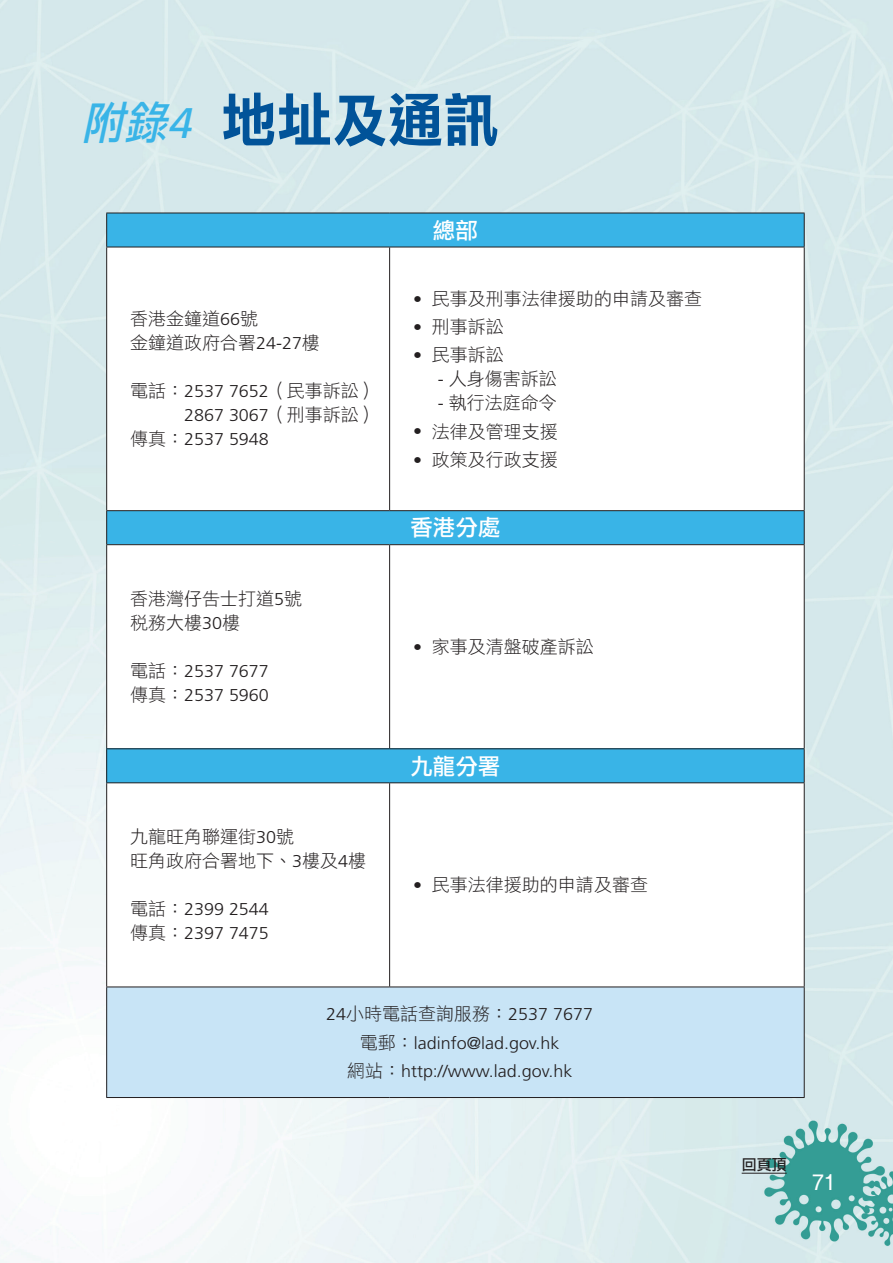
<style>
.page{position:relative;width:893px;height:1263px;background:#fff}
.page>*{position:absolute;margin:0;border:0;box-sizing:border-box;transform-origin:0 0}
.t1{font:58.5px "DF Li Hei W7 WIN BF";color:#015399;scale:.95 1}
.t2{font:italic 45px "DF Li Hei Md WIN BF";color:#39b4e7;scale:.95 1}
.txt_bold{font:22.5px "DF Li Hei Md WIN BF";color:#fff}
.t3{font:22.5px "Helvetica";color:#fff;scale:.95 1}
.t4{font:18px "DF Li Hei W3 WIN BF";color:#231f20}
.t5{font:300 17.1px "Frutiger LT Std";color:#231f20;scale:1.05 1}
.t6{font:15px "DF Li Hei Md WIN BF";color:#231f20}
.s1{font-family:"Frutiger LT Std";font-size:42.75px}
.s2{font-family:"Frutiger LT Std";font-weight:300;font-size:17.1px}
.s3{font-family:"DF Li Hei W3 WIN BF";font-weight:400;font-size:18px}
</style>
<div class="page">
<img style="left:0;top:0;width:893px;height:1263px">
<div style="left:107px;top:214px;width:697px;height:33px;background:#39b4e7"></div>
<svg style="left:107px;top:248px;width:697px;height:738px"></svg>
<div style="left:107px;top:749px;width:697px;height:34px;background:#39b4e7"></div>
<div style="left:107px;top:987px;width:697px;height:110px;background:#c8e4f6"></div>
<hr style="left:106px;top:213px;width:284px;height:1px;background:#231f20">
<hr style="left:106px;top:213px;width:1px;height:34px;background:#231f20">
<hr style="left:390px;top:213px;width:415px;height:1px;background:#231f20">
<hr style="left:804px;top:213px;width:1px;height:34px;background:#231f20">
<hr style="left:106px;top:247px;width:284px;height:1px;background:#231f20">
<hr style="left:106px;top:247px;width:1px;height:263px;background:#231f20">
<hr style="left:390px;top:247px;width:415px;height:1px;background:#231f20">
<hr style="left:389px;top:247px;width:1px;height:263px;background:#231f20">
<hr style="left:804px;top:247px;width:1px;height:263px;background:#231f20">
<hr style="left:106px;top:510px;width:284px;height:1px;background:#231f20">
<hr style="left:106px;top:511px;width:1px;height:33px;background:#231f20">
<hr style="left:390px;top:510px;width:415px;height:1px;background:#231f20">
<hr style="left:804px;top:511px;width:1px;height:33px;background:#231f20">
<hr style="left:106px;top:544px;width:284px;height:1px;background:#231f20">
<hr style="left:106px;top:545px;width:1px;height:203px;background:#231f20">
<hr style="left:390px;top:544px;width:415px;height:1px;background:#231f20">
<hr style="left:389px;top:545px;width:1px;height:203px;background:#231f20">
<hr style="left:804px;top:545px;width:1px;height:203px;background:#231f20">
<hr style="left:106px;top:748px;width:284px;height:1px;background:#231f20">
<hr style="left:106px;top:749px;width:1px;height:33px;background:#231f20">
<hr style="left:390px;top:748px;width:415px;height:1px;background:#231f20">
<hr style="left:804px;top:749px;width:1px;height:33px;background:#231f20">
<hr style="left:106px;top:782px;width:284px;height:1px;background:#231f20">
<hr style="left:106px;top:783px;width:1px;height:203px;background:#231f20">
<hr style="left:390px;top:782px;width:415px;height:1px;background:#231f20">
<hr style="left:389px;top:783px;width:1px;height:203px;background:#231f20">
<hr style="left:804px;top:783px;width:1px;height:203px;background:#231f20">
<hr style="left:106px;top:986px;width:284px;height:1px;background:#231f20">
<hr style="left:106px;top:987px;width:1px;height:110px;background:#231f20">
<hr style="left:390px;top:986px;width:415px;height:1px;background:#231f20">
<hr style="left:804px;top:987px;width:1px;height:110px;background:#231f20">
<hr style="left:106px;top:1097px;width:284px;height:1px;background:#231f20">
<hr style="left:390px;top:1097px;width:415px;height:1px;background:#231f20">
<hr style="left:742px;top:1173px;width:45px;height:1px;background:#231f20">
<p class="t2" style="left:82px;top:100px;width:127px">附錄<span class="s1">4</span></p>
<p class="t1" style="left:221px;top:90px;width:294px">地址及通訊</p>
<p class="t4" style="left:130px;top:310px;width:129px">香港金鐘道<span class="s2">66</span>號</p>
<p class="t4" style="left:130px;top:334px;width:191px">金鐘道政府合署<span class="s2">24-27</span>樓</p>
<p class="t4" style="left:130px;top:382px;width:248px">電話：<span class="s2">2537 7652</span>（民事訴訟）</p>
<p class="t4" style="left:130px;top:406px;width:248px">　　　<span class="s2">2867 3067</span>（刑事訴訟）</p>
<p class="t5" style="left:130px;top:430px;width:134px"><span class="s3">傳真：</span>2537 5948</p>
<p class="t4" style="left:130px;top:590px;width:173px">香港灣仔告士打道<span class="s2">5</span>號</p>
<p class="t4" style="left:130px;top:614px;width:111px">稅務大樓<span class="s2">30</span>樓</p>
<p class="t5" style="left:130px;top:661px;width:134px"><span class="s3">電話：</span>2537 7677</p>
<p class="t5" style="left:130px;top:685px;width:134px"><span class="s3">傳真：</span>2537 5960</p>
<p class="t4" style="left:130px;top:828px;width:165px">九龍旺角聯運街<span class="s2">30</span>號</p>
<p class="t4" style="left:130px;top:852px;width:237px">旺角政府合署地下、<span class="s2">3</span>樓及<span class="s2">4</span>樓</p>
<p class="t5" style="left:130px;top:900px;width:134px"><span class="s3">電話：</span>2399 2544</p>
<p class="t5" style="left:130px;top:924px;width:134px"><span class="s3">傳真：</span>2397 7475</p>
<p class="txt_bold" style="left:433px;top:219px;width:46px">總部</p>
<p class="t4" style="left:413px;top:289px;width:290px"><span class="s2">•</span> 民事及刑事法律援助的申請及審查</p>
<p class="t4" style="left:413px;top:318px;width:92px"><span class="s2">•</span> 刑事訴訟</p>
<p class="t4" style="left:413px;top:346px;width:92px"><span class="s2">•</span> 民事訴訟</p>
<p class="t4" style="left:438px;top:370px;width:120px"><span class="s2">-</span> 人身傷害訴訟</p>
<p class="t4" style="left:438px;top:394px;width:120px"><span class="s2">-</span> 執行法庭命令</p>
<p class="t4" style="left:413px;top:422px;width:146px"><span class="s2">•</span> 法律及管理支援</p>
<p class="t4" style="left:413px;top:450px;width:146px"><span class="s2">•</span> 政策及行政支援</p>
<p class="txt_bold" style="left:410px;top:516px;width:91px">香港分處</p>
<p class="t4" style="left:413px;top:638px;width:182px"><span class="s2">•</span> 家事及清盤破產訴訟</p>
<p class="txt_bold" style="left:410px;top:754px;width:91px">九龍分署</p>
<p class="t4" style="left:413px;top:876px;width:236px"><span class="s2">•</span> 民事法律援助的申請及審查</p>
<p class="t5" style="left:326px;top:1004px;width:256px">24<span class="s3">小時電話查詢服務：</span>2537 7677</p>
<p class="t5" style="left:360px;top:1033px;width:192px"><span class="s3">電郵：</span>ladinfo@lad.gov.hk</p>
<p class="t5" style="left:347px;top:1061px;width:216px"><span class="s3">網站：</span>http://www.lad.gov.hk</p>
<p class="t6" style="left:742px;top:1157px;width:46px">回頁頂</p>
<p class="t3" style="left:812px;top:1169px;width:27px">71</p>
</div>
